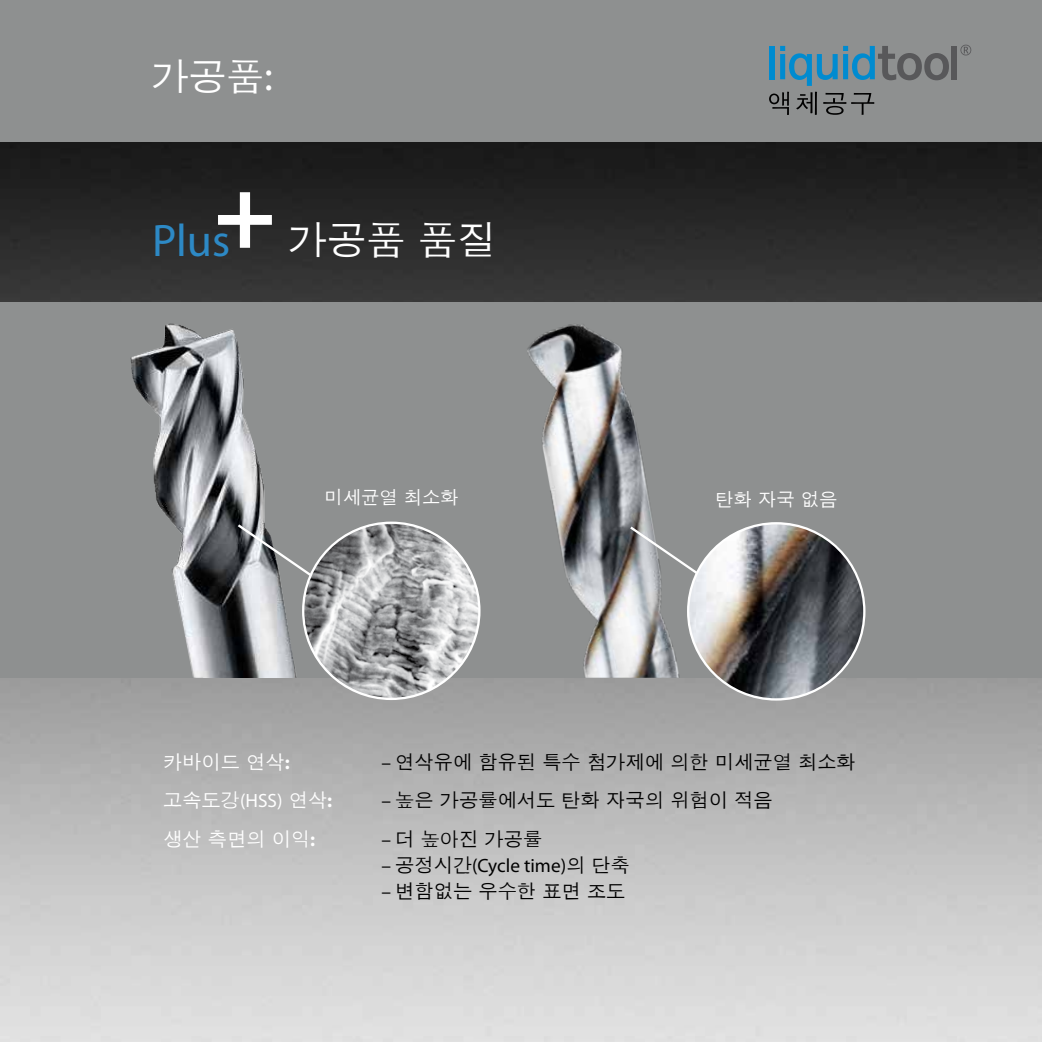
<style>
.page{position:relative;width:1042px;height:1042px;background:#fff}
.page>*{position:absolute;margin:0;border:0;box-sizing:border-box;transform-origin:0 0}
.t1{font:700 104.48px "Myriad Pro";color:#fff}
.t2{font:45.68px "Myriad Pro";color:#2d89c5}
.t3{font:39.2px "Apple Gothic";color:#fff}
.t4{font:37.62px "Apple Gothic";color:#fff}
.t5{font:19.25px "Apple Gothic";color:#000}
.t6{font:19.25px "Apple Gothic";color:#fff}
.t7{font:19.25px "Myriad Pro";color:#000}
.t8{font:18.38px "Apple Gothic";color:#fff}
.s1{font-family:"Myriad Pro";font-size:42px}
.s2{font-family:"Myriad Pro";font-weight:700}
.s3{font-family:"Myriad Pro"}
.s4{font-family:"Apple Gothic"}
</style>
<div class="page">
<img style="left:0;top:141px;width:1042px;height:901px">
<div style="left:0;top:302px;width:1042px;height:375px;background:#8e9090"></div>
<img style="left:77px;top:301px;width:250px;height:377px">
<svg style="left:235px;top:522px;width:140px;height:105px"></svg>
<img style="left:303px;top:523px;width:176px;height:176px;border-radius:88px">
<img style="left:444px;top:149px;width:262px;height:529px">
<svg style="left:627px;top:524px;width:128px;height:105px"></svg>
<img style="left:688px;top:523px;width:176px;height:176px;border-radius:88px">
<div style="left:0;top:0;width:1042px;height:141px;background:#8e9090"></div>
<div style="left:769px;top:46px;width:5px;height:33px;background:#008bd0"></div>
<svg style="left:780px;top:46px;width:57px;height:40px"></svg>
<svg style="left:843px;top:46px;width:106px;height:34px"></svg>
<div style="left:951px;top:46px;width:6px;height:34px;background:#58585a"></div>
<svg style="left:960px;top:45px;width:11px;height:10px"></svg>
<svg style="left:769px;top:92px;width:20px;height:23px"></svg>
<svg style="left:796px;top:92px;width:21px;height:23px"></svg>
<svg style="left:823px;top:93px;width:51px;height:22px"></svg>
<h3 class="t4" style="left:151px;top:55px;width:123px">가공품<span class="s1">:</span></h3>
<h1 class="t1" style="left:214px;top:144px;width:64px">+</h1>
<h2 class="t2" style="left:152px;top:213px;width:80px">Plus</h2>
<h3 class="t3" style="left:288px;top:217px;width:210px">가공품 품질</h3>
<p class="t8" style="left:324px;top:486px;width:136px">미세균열 최소화</p>
<p class="t8" style="left:715px;top:489px;width:124px">탄화 자국 없음</p>
<p class="t6" style="left:163px;top:751px;width:128px">카바이드 연삭<span class="s2">:</span></p>
<p class="t5" style="left:381px;top:751px;width:476px"><span class="s3">–</span> 연삭유에 함유된 특수 첨가제에 의한 미세균열 최소화</p>
<p class="t6" style="left:163px;top:789px;width:171px">고속도강<span class="s3">(HSS)</span> 연삭<span class="s2">:</span></p>
<p class="t5" style="left:381px;top:789px;width:393px"><span class="s3">–</span> 높은 가공률에서도 탄화 자국의 위험이 적음</p>
<p class="t6" style="left:163px;top:828px;width:154px">생산 측면의 이익<span class="s2">:</span></p>
<p class="t5" style="left:381px;top:828px;width:162px"><span class="s3">–</span> 더 높아진 가공률</p>
<p class="t7" style="left:381px;top:853px;width:250px">– <span class="s4">공정시간</span>(Cycle time)<span class="s4">의 단축</span></p>
<p class="t5" style="left:381px;top:880px;width:245px"><span class="s3">–</span> 변함없는 우수한 표면 조도</p>
</div>
